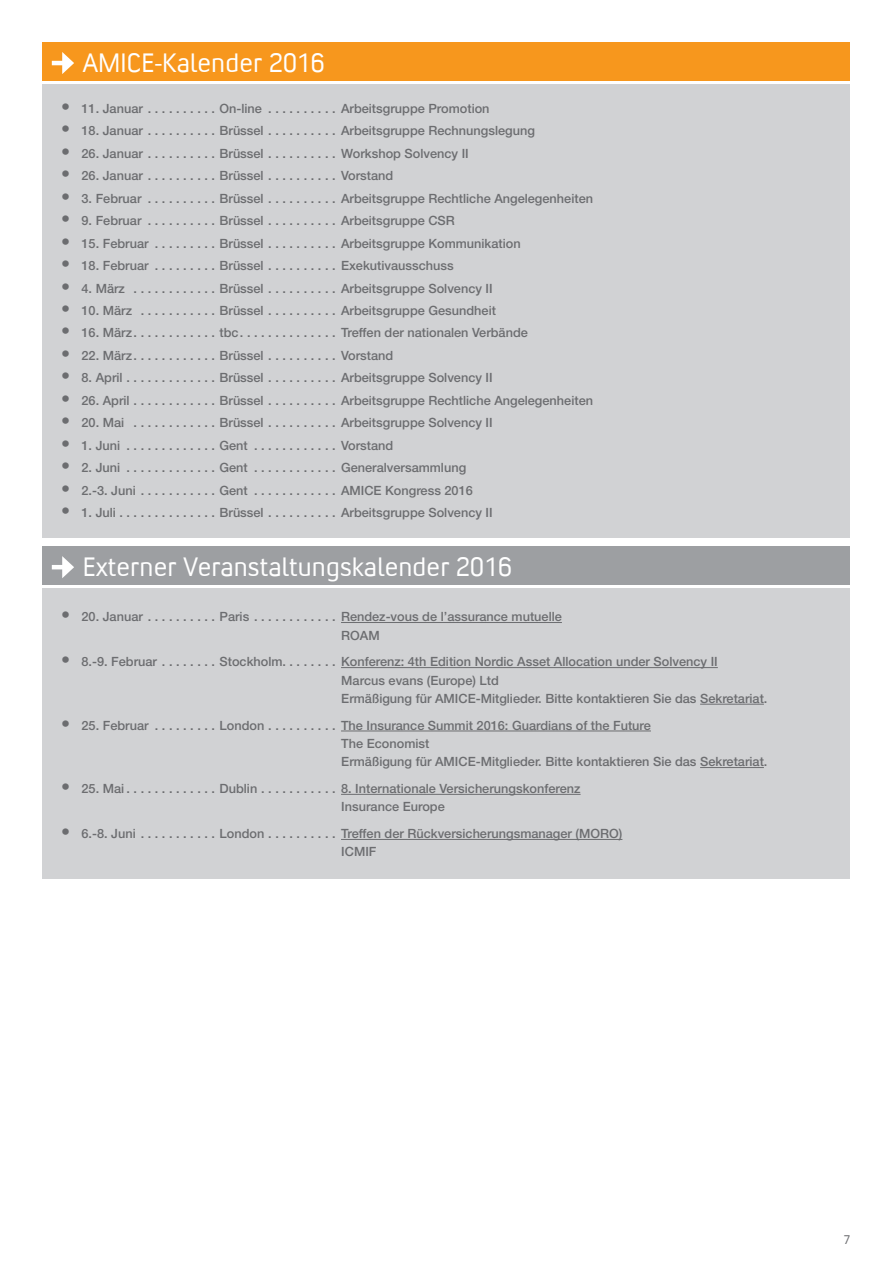
<style>
.page{position:relative;width:893px;height:1263px;background:#fff}
.page>*{position:absolute;margin:0;border:0;box-sizing:border-box;transform-origin:0 0}
.Amice_TITEL{font:27px "Convection";letter-spacing:.005em;color:#fff}
.t1{font:500 12.75px/18.3px "Helvetica Neue LT Std";color:#6c6d70}
.t2{font:12.75px "Convection";color:#6c6d70}
.s1{font-size:18px}
</style>
<div class="page">
<div style="left:43px;top:84px;width:807px;height:453px;background:#d1d2d4"></div>
<div style="left:43px;top:43px;width:807px;height:38px;background:#f7971d"></div>
<hr style="left:52px;top:61px;width:14px;height:4px;background:#fff">
<svg style="left:62px;top:52px;width:12px;height:22px"></svg>
<div style="left:43px;top:588px;width:807px;height:290px;background:#d1d2d4"></div>
<div style="left:43px;top:547px;width:807px;height:38px;background:#9d9fa2"></div>
<hr style="left:52px;top:565px;width:14px;height:4px;background:#fff">
<svg style="left:62px;top:556px;width:12px;height:22px"></svg>
<hr style="left:341px;top:622px;width:221px;height:1px;background:#6c6d70">
<hr style="left:341px;top:667px;width:377px;height:1px;background:#6c6d70">
<hr style="left:700px;top:704px;width:64px;height:1px;background:#6c6d70">
<hr style="left:341px;top:731px;width:310px;height:1px;background:#6c6d70">
<hr style="left:700px;top:767px;width:64px;height:1px;background:#6c6d70">
<hr style="left:341px;top:794px;width:240px;height:1px;background:#6c6d70">
<hr style="left:341px;top:839px;width:281px;height:1px;background:#6c6d70">
<p class="Amice_TITEL" style="left:83px;top:45px;width:244px">AMICE-Kalender 2016</p>
<p class="t1" style="left:61px;top:99px;width:430px"><span class="s1">•</span> 11. Januar . . . . . . . . . . On-line . . . . . . . . . . Arbeitsgruppe Promotion</p>
<p class="t1" style="left:61px;top:121px;width:475px"><span class="s1">•</span> 18. Januar . . . . . . . . . . Brüssel . . . . . . . . . . Arbeitsgruppe Rechnungslegung</p>
<p class="t1" style="left:61px;top:144px;width:409px"><span class="s1">•</span> 26. Januar . . . . . . . . . . Brüssel . . . . . . . . . . Workshop Solvency II</p>
<p class="t1" style="left:61px;top:166px;width:333px"><span class="s1">•</span> 26. Januar . . . . . . . . . . Brüssel . . . . . . . . . . Vorstand</p>
<p class="t1" style="left:61px;top:189px;width:533px"><span class="s1">•</span> 3. Februar . . . . . . . . . . Brüssel . . . . . . . . . . Arbeitsgruppe Rechtliche Angelegenheiten</p>
<p class="t1" style="left:61px;top:211px;width:395px"><span class="s1">•</span> 9. Februar . . . . . . . . . . Brüssel . . . . . . . . . . Arbeitsgruppe CSR</p>
<p class="t1" style="left:61px;top:234px;width:461px"><span class="s1">•</span> 15. Februar . . . . . . . . . Brüssel . . . . . . . . . . Arbeitsgruppe Kommunikation</p>
<p class="t1" style="left:61px;top:256px;width:394px"><span class="s1">•</span> 18. Februar . . . . . . . . . Brüssel . . . . . . . . . . Exekutivausschuss</p>
<p class="t1" style="left:61px;top:279px;width:433px"><span class="s1">•</span> 4. März . . . . . . . . . . . . Brüssel . . . . . . . . . . Arbeitsgruppe Solvency II</p>
<p class="t1" style="left:61px;top:301px;width:436px"><span class="s1">•</span> 10. März . . . . . . . . . . . Brüssel . . . . . . . . . . Arbeitsgruppe Gesundheit</p>
<p class="t1" style="left:61px;top:324px;width:468px"><span class="s1">•</span> 16. März . . . . . . . . . . . . tbc . . . . . . . . . . . . . . Treffen der nationalen Verbände</p>
<p class="t1" style="left:61px;top:346px;width:333px"><span class="s1">•</span> 22. März . . . . . . . . . . . . Brüssel . . . . . . . . . . Vorstand</p>
<p class="t1" style="left:61px;top:369px;width:433px"><span class="s1">•</span> 8. April . . . . . . . . . . . . . Brüssel . . . . . . . . . . Arbeitsgruppe Solvency II</p>
<p class="t1" style="left:61px;top:391px;width:533px"><span class="s1">•</span> 26. April . . . . . . . . . . . . Brüssel . . . . . . . . . . Arbeitsgruppe Rechtliche Angelegenheiten</p>
<p class="t1" style="left:61px;top:414px;width:433px"><span class="s1">•</span> 20. Mai . . . . . . . . . . . . Brüssel . . . . . . . . . . Arbeitsgruppe Solvency II</p>
<p class="t1" style="left:61px;top:436px;width:333px"><span class="s1">•</span> 1. Juni . . . . . . . . . . . . . Gent . . . . . . . . . . . . Vorstand</p>
<p class="t1" style="left:61px;top:459px;width:406px"><span class="s1">•</span> 2. Juni . . . . . . . . . . . . . Gent . . . . . . . . . . . . Generalversammlung</p>
<p class="t1" style="left:61px;top:481px;width:413px"><span class="s1">•</span> 2.-3. Juni . . . . . . . . . . . Gent . . . . . . . . . . . . AMICE Kongress 2016</p>
<p class="t1" style="left:61px;top:504px;width:433px"><span class="s1">•</span> 1. Juli . . . . . . . . . . . . . . Brüssel . . . . . . . . . . Arbeitsgruppe Solvency II</p>
<p class="Amice_TITEL" style="left:83px;top:550px;width:431px">Externer Veranstaltungskalender 2016</p>
<p class="t1" style="left:341px;top:607px;width:222px;text-indent:-280px"><span class="s1">•</span> 20. Januar . . . . . . . . . . Paris . . . . . . . . . . . . Rendez-vous de l’assurance mutuelle<br>ROAM</p>
<p class="t1" style="left:341px;top:652px;width:426px;text-indent:-280px"><span class="s1">•</span> 8.-9. Februar . . . . . . . . Stockholm. . . . . . . . Konferenz: 4th Edition Nordic Asset Allocation under Solvency II<br>Marcus evans (Europe) Ltd<br>Ermäßigung für AMICE-Mitglieder. Bitte kontaktieren Sie das Sekretariat.</p>
<p class="t1" style="left:341px;top:716px;width:426px;text-indent:-280px"><span class="s1">•</span> 25. Februar . . . . . . . . . London . . . . . . . . . . The Insurance Summit 2016: Guardians of the Future<br>The Economist<br>Ermäßigung für AMICE-Mitglieder. Bitte kontaktieren Sie das Sekretariat.</p>
<p class="t1" style="left:341px;top:779px;width:241px;text-indent:-280px"><span class="s1">•</span> 25. Mai . . . . . . . . . . . . . Dublin . . . . . . . . . . . 8. Internationale Versicherungskonferenz<br>Insurance Europe</p>
<p class="t1" style="left:341px;top:824px;width:283px;text-indent:-280px"><span class="s1">•</span> 6.-8. Juni . . . . . . . . . . . London . . . . . . . . . . Treffen der Rückversicherungsmanager (MORO)<br>ICMIF</p>
<p class="t2" style="left:844px;top:1231px;width:8px">7</p>
</div>
